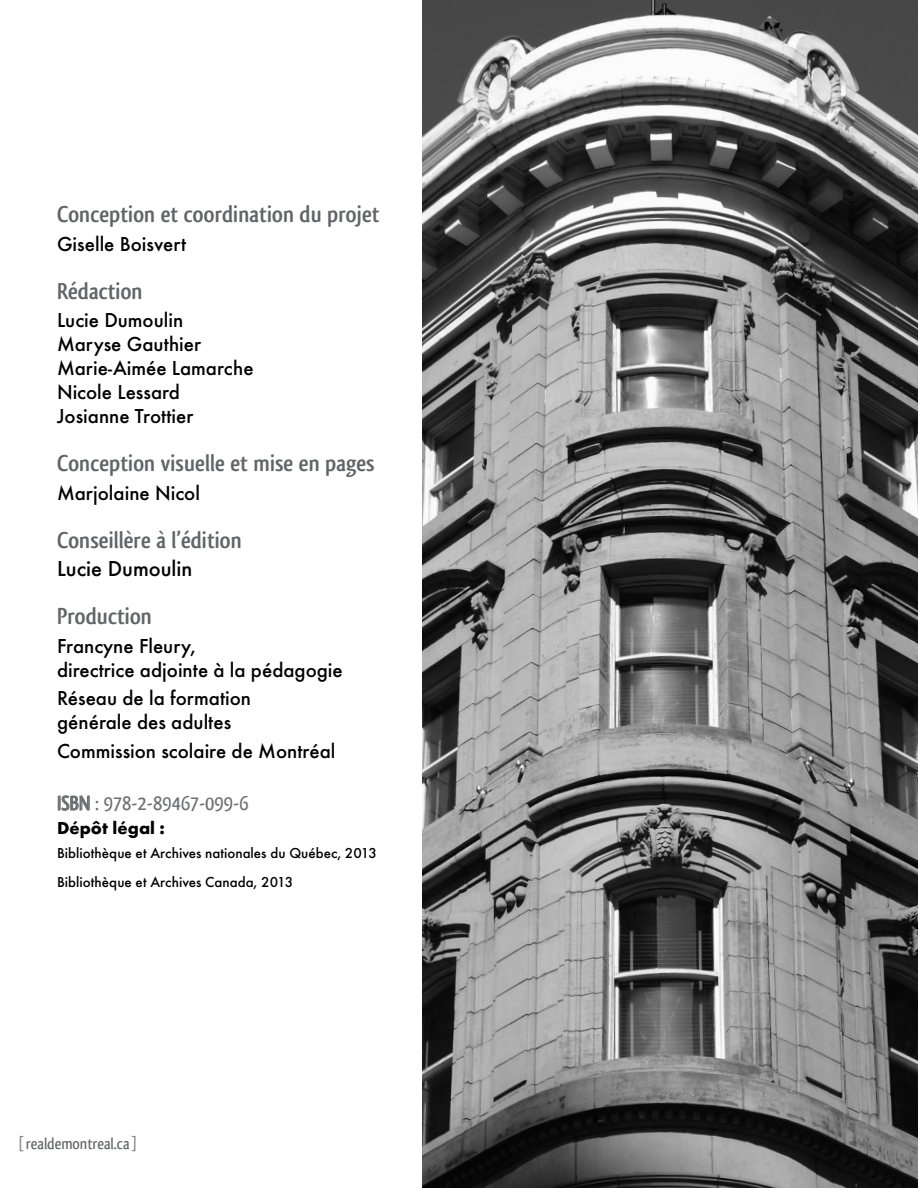
<style>
.page{position:relative;width:918px;height:1188px;background:#fff}
.page>*{position:absolute;margin:0;border:0;box-sizing:border-box;transform-origin:0 0}
.t1{font:700 24px "Qlassik";color:#636466}
.t2{font:500 22.5px "Futura T";color:#000}
.t3{font:500 21px/24px "Futura T";color:#000}
.t4{font:500 21px "Qlassik";color:#6d6e71}
.t5{font:700 18px "Futura T";color:#000}
.t6{font:500 16.5px "Qlassik";color:#636466}
.t7{font:500 15px/28.5px "Futura T";color:#000}
.s1{color:#808285}
</style>
<div class="page">
<svg style="left:57px;top:795px;width:33px;height:16px"></svg>
<img style="left:423px;top:0;width:495px;height:1188px">
<p class="t1" style="left:57px;top:200px;width:324px">Conception et coordination du projet</p>
<p class="t3" style="left:57px;top:231px;width:131px">Giselle Boisvert</p>
<p class="t1" style="left:57px;top:277px;width:87px">Rédaction</p>
<p class="t3" style="left:57px;top:308px;width:198px">Lucie Dumoulin<br>Maryse Gauthier<br>Marie-Aimée Lamarche<br>Nicole Lessard<br>Josianne Trottier</p>
<p class="t1" style="left:57px;top:449px;width:319px">Conception visuelle et mise en pages</p>
<p class="t3" style="left:57px;top:480px;width:144px">Marjolaine Nicol</p>
<p class="t1" style="left:57px;top:526px;width:186px">Conseillère à l’édition</p>
<p class="t2" style="left:57px;top:555px;width:137px">Lucie Dumoulin</p>
<p class="t1" style="left:57px;top:602px;width:96px">Production</p>
<p class="t3" style="left:57px;top:633px;width:287px">Francyne Fleury,<br>directrice adjointe à la pédagogie</p>
<p class="t3" style="left:57px;top:686px;width:196px">Réseau de la formation générale des adultes</p>
<p class="t3" style="left:57px;top:738px;width:280px">Commission scolaire de Montréal</p>
<p class="t4" style="left:57px;top:791px;width:193px">ISBN : 978-2-89467-099-6</p>
<p class="t5" style="left:57px;top:817px;width:109px">Dépôt légal :</p>
<p class="t7" style="left:57px;top:839px;width:321px">Bibliothèque et Archives nationales du Québec, 2013<br>Bibliothèque et Archives Canada, 2013</p>
<p class="t6" style="left:18px;top:1133px;width:121px"><span class="s1">[</span>realdemontreal.ca<span class="s1">]</span></p>
</div>
